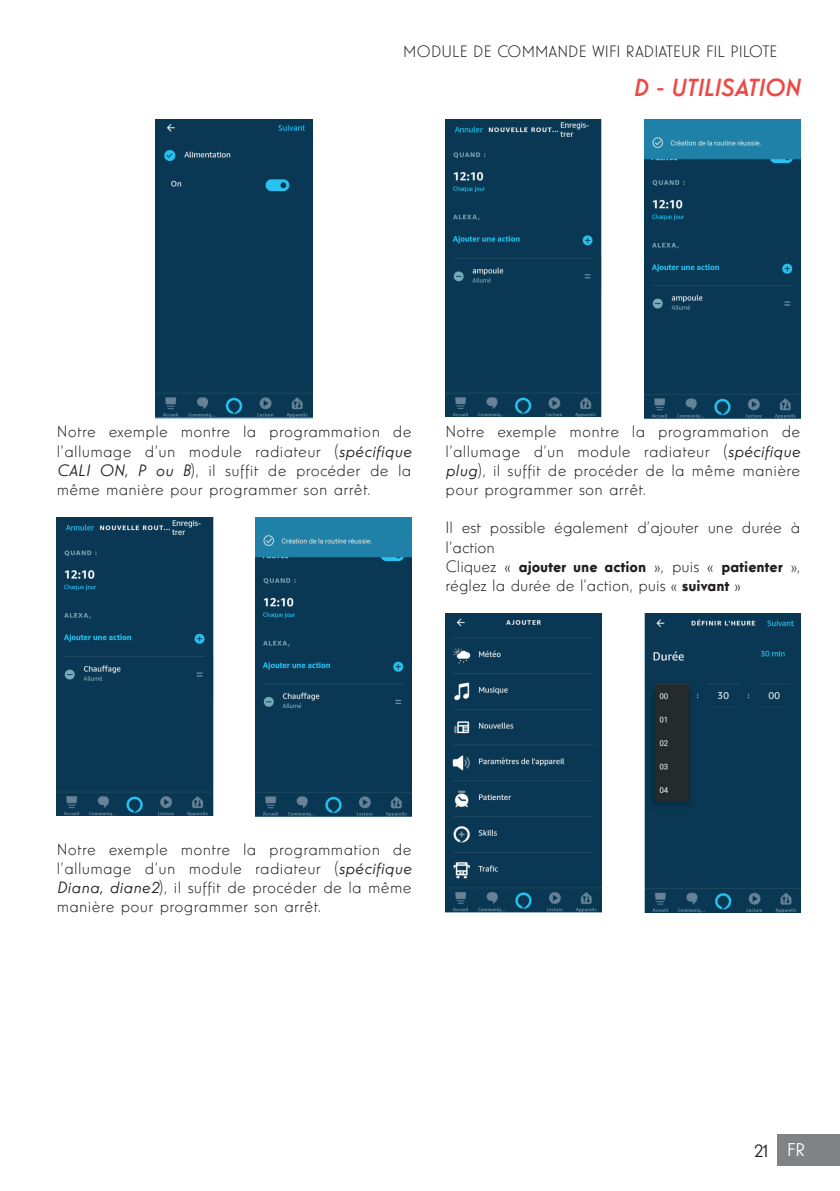
<style>
.page{position:relative;width:840px;height:1191px;background:#fff}
.page>*{position:absolute;margin:0;border:0;box-sizing:border-box;transform-origin:0 0}
.t1{font:italic 500 24px "Windlesham Pro";color:#ef4744}
.t2{font:18px "Windlesham Pro Regular 5";color:#231f20}
.t3{font:16px/19.2px "Windlesham Pro Regular 6";letter-spacing:.02em;color:#231f20;text-align:justify}
.t4{font:16px/19.2px "Windlesham Pro Regular 6";color:#231f20}
.t5{font:16px "Windlesham Pro Regular 4";color:#231f20}
.s1{font-family:"Windlesham Pro Regular 2"}
.s2{font-family:"Windlesham Pro Regular 6"}
.s3{font-family:"Windlesham Pro Regular 4"}
.s4{color:#fff}
</style>
<div class="page">
<div style="left:777px;top:1134px;width:62px;height:31px;background:#808285"></div>
<div style="left:156px;top:119px;width:156px;height:299px;background:#0a3854"></div>
<img style="left:57px;top:517px;width:156px;height:298px">
<img style="left:255px;top:517px;width:156px;height:299px">
<div style="left:445px;top:119px;width:156px;height:298px;background:#0a3854"></div>
<img style="left:644px;top:119px;width:156px;height:299px">
<img style="left:445px;top:613px;width:156px;height:299px">
<img style="left:644px;top:613px;width:156px;height:299px">
<p class="t4" style="left:403px;top:41px;width:375px">MODULE DE COMMANDE WIFI RADIATEUR FIL PILOTE</p>
<h1 class="t1" style="left:632px;top:72px;width:169px">D - UTILISATION</h1>
<p class="t3" style="left:57px;top:422px;width:356px">Notre exemple montre la programmation de l’allumage d’un module radiateur (<span class="s1">spécifique CALI ON, P ou B</span>), il suffit de procéder de la même manière pour programmer son arrêt.</p>
<p class="t3" style="left:445px;top:422px;width:356px">Notre exemple montre la programmation de l’allumage d’un module radiateur (<span class="s1">spécifique plug</span>), il suffit de procéder de la même manière pour programmer son arrêt.</p>
<p class="t4" style="left:445px;top:518px;width:356px">Il est possible également d’ajouter une durée à l’action</p>
<p class="t5" style="left:445px;top:555px;width:356px"><span class="s2">Cliquez «</span> ajouter une action <span class="s2">», puis «</span> patienter <span class="s2">»,</span></p>
<p class="t4" style="left:445px;top:576px;width:296px">réglez la durée de l’action, puis « <span class="s3">suivant</span> »</p>
<p class="t3" style="left:57px;top:839px;width:356px">Notre exemple montre la programmation de l’allumage d’un module radiateur (<span class="s1">spécifique Diana, diane2</span>), il suffit de procéder de la même manière pour programmer son arrêt.</p>
<p class="t2" style="left:753px;top:1138px;width:52px">21 <span class="s4">FR</span></p>
</div>
